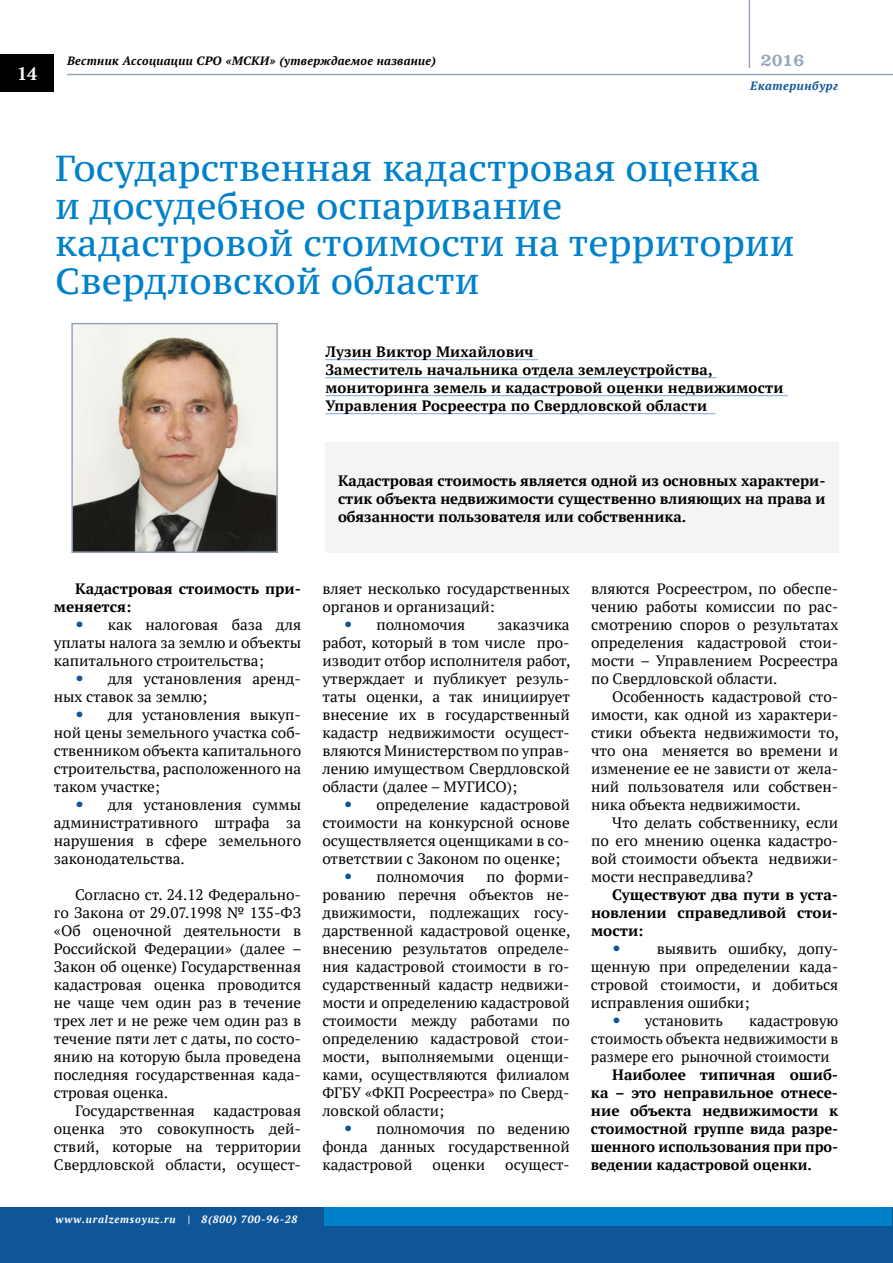
<style>
.page{position:relative;width:893px;height:1263px;background:#fff}
.page>*{position:absolute;margin:0;border:0;box-sizing:border-box;transform-origin:0 0}
.t1{font:36px/37.5px "PT Serif Caption";color:#0081ca}
.t2{font:700 18px "PT Serif";color:#fff}
.t3{font:700 16.5px "PB Slab";color:#96a5b9}
.t4{font:15px/18px "PT Serif";color:#000;text-align:justify}
.t5{font:700 15px/18px "PT Serif";color:#000;text-align:justify}
.t6{font:italic 700 12px "PT Serif";letter-spacing:.025em;color:#000}
.t7{font:italic 700 12px "PT Serif";letter-spacing:.05em;color:#0e5699}
.t8{font:italic 700 10.5px "PT Serif";letter-spacing:.075em;color:#fff}
.s1{font-weight:700;font-size:18px;color:#0e5699}
</style>
<div class="page">
<div style="left:0;top:55px;width:54px;height:37px;background:#000"></div>
<hr style="left:67px;top:74px;width:826px;height:1px;background:#96a5b9">
<div style="left:0;top:1207px;width:893px;height:56px;background:#0e5699"></div>
<div style="left:325px;top:1207px;width:567px;height:19px;background:#0081ca"></div>
<hr style="left:749px;top:0;width:1px;height:68px;background:#96a5b9">
<div style="left:325px;top:442px;width:513px;height:111px;background:#f2f4f6"></div>
<hr style="left:325px;top:359px;width:213px;height:1px;background:#7ba9db">
<hr style="left:325px;top:377px;width:392px;height:1px;background:#7ba9db">
<hr style="left:325px;top:395px;width:463px;height:1px;background:#7ba9db">
<hr style="left:325px;top:413px;width:391px;height:1px;background:#7ba9db">
<img style="left:74px;top:326px;width:201px;height:224px">
<div style="left:71px;top:323px;width:207px;height:230px;border:2px solid #96a5b9"></div>
<p class="t2" style="left:17px;top:61px;width:22px">14</p>
<p class="t6" style="left:67px;top:53px;width:370px">Вестник Ассоциации СРО «МСКИ» (утверждаемое название)</p>
<p class="t3" style="left:761px;top:51px;width:45px">2016</p>
<p class="t7" style="left:750px;top:78px;width:90px">Екатеринбург</p>
<h1 class="t1" style="left:55px;top:150px;width:741px">Государственная кадастровая оценка<br>и досудебное оспаривание кадастровой стоимости на территории<br>Свердловской области</h1>
<p class="t5" style="left:325px;top:343px;width:460px;text-align:left">Лузин Виктор Михайлович<br>Заместитель начальника отдела землеустройства, мониторинга земель и кадастровой оценки недвижимости Управления Росреестра по Свердловской области</p>
<p class="t5" style="left:338px;top:471px;width:489px">Кадастровая стоимость является одной из основных характери&shy;стик объекта недвижимости существенно влияющих на права и обязанности пользователя или собственника.</p>
<p class="t5" style="left:54px;top:579px;width:249px;text-indent:21px">Кадастровая стоимость при&shy;меняется:</p>
<p class="t4" style="left:54px;top:616px;width:249px;text-indent:21px"><span class="s1">•</span> как налоговая база для уплаты налога за землю и объекты капитального строительства;</p>
<p class="t4" style="left:54px;top:670px;width:249px;text-indent:21px"><span class="s1">•</span> для установления аренд&shy;ных ставок за землю;</p>
<p class="t4" style="left:54px;top:706px;width:249px;text-indent:21px"><span class="s1">•</span> для установления выкуп&shy;ной цены земельного участка соб&shy;ственником объекта капитального строительства, расположенного на таком участке;</p>
<p class="t4" style="left:54px;top:796px;width:249px;text-indent:21px"><span class="s1">•</span> для установления суммы административного штрафа за нарушения в сфере земельного законодательства.</p>
<p class="t4" style="left:54px;top:886px;width:249px;text-indent:21px">Согласно ст. 24.12 Федерально&shy;го Закона от 29.07.1998 № 135-ФЗ «Об оценочной деятельности в Российской Федерации» (далее – Закон об оценке) Государственная кадастровая оценка проводится не чаще чем один раз в течение трех лет и не реже чем один раз в течение пяти лет с даты, по состо&shy;янию на которую была проведена последняя государственная када&shy;стровая оценка.</p>
<p class="t4" style="left:54px;top:1102px;width:249px;text-indent:21px">Государственная кадастровая оцен ка это совокупность дей&shy;ствий, которые на территории Свердловской области, осущест-</p>
<p class="t8" style="left:56px;top:1212px;width:243px">www.uralzemsoyuz.ru | 8(800) 700-96-28</p>
<p class="t4" style="left:322px;top:580px;width:249px">вляет несколько государственных органов и организаций:</p>
<p class="t4" style="left:344px;top:616px;width:123px"><span class="s1">•</span> полномочия</p>
<p class="t4" style="left:322px;top:616px;width:249px;text-indent:175px">заказчика работ, который в том числе про&shy;изводит отбор исполнителя работ, утверждает и публикует резуль&shy;таты оценки, а так инициирует внесение их в государственный кадастр недвижимости осущест&shy;вляются Министерством по управ&shy;лению имуществом Свердловской области (далее – МУГИСО);</p>
<p class="t4" style="left:322px;top:796px;width:249px;text-indent:21px"><span class="s1">•</span> определение кадастровой стоимости на конкурсной основе осуществляется оценщиками в со&shy;ответствии с Законом по оценке;</p>
<p class="t4" style="left:344px;top:868px;width:122px"><span class="s1">•</span> полномочия</p>
<p class="t4" style="left:322px;top:868px;width:249px;text-indent:164px">по форми&shy;рованию перечня объектов не&shy;движимости, подлежащих го су&shy;дар ственной кадастровой оценке, внесению результатов определе&shy;ния кадастровой стоимости в го&shy;сударственный кадастр недвижи&shy;мости и определению кадастровой стоимости между работами по определению кадастровой стои&shy;мости, выполняемыми оценщи&shy;ками, осуществляются филиалом ФГБУ «ФКП Росреестра» по Сверд&shy;ловской области;</p>
<p class="t4" style="left:322px;top:1120px;width:249px;text-indent:21px"><span class="s1">•</span> полномочия по ведению фонда данных государственной кадастровой</p>
<p class="t4" style="left:433px;top:1156px;width:54px">оценки</p>
<p class="t4" style="left:505px;top:1156px;width:66px">осущест-</p>
<p class="t4" style="left:591px;top:580px;width:249px">вляются Росреестром, по обеспе&shy;чению работы комиссии по рас&shy;смотрению споров о результатах определения кадастровой стои&shy;мости – Управлением Росреестра по Свердловской области.</p>
<p class="t4" style="left:591px;top:688px;width:249px;text-indent:21px">Особенность кадастровой сто&shy;имости, как одной из характери&shy;стики объекта недвижимости то, что она меняется во времени и изменение ее не зависти от жела&shy;ний пользователя или собствен&shy;ника объекта недвижимости.</p>
<p class="t4" style="left:591px;top:814px;width:249px;text-indent:21px">Что делать собственнику, если по его мнению оценка кадастро&shy;вой стоимости объекта недвижи&shy;мости несправедлива?</p>
<p class="t5" style="left:591px;top:885px;width:249px;text-indent:21px">Существуют два пути в уста&shy;новлении справедливой стои&shy;мости:</p>
<p class="t4" style="left:591px;top:940px;width:249px;text-indent:21px"><span class="s1">•</span> выявить ошибку, допу&shy;щенную при определении када&shy;стровой стоимости, и добиться исправления ошибки;</p>
<p class="t4" style="left:612px;top:1012px;width:112px"><span class="s1">•</span> установить</p>
<p class="t4" style="left:591px;top:1012px;width:249px;text-indent:158px">кадастровую стоимость объекта недвижимости в размере его рыночной стоимости</p>
<p class="t5" style="left:591px;top:1065px;width:249px;text-indent:21px">Наиболее типичная ошиб&shy;ка – это неправильное отнесе&shy;ние объекта недвижимости к стоимостной группе вида разре&shy;шенного использования при про&shy;ведении кадастровой оценки.</p>
</div>
